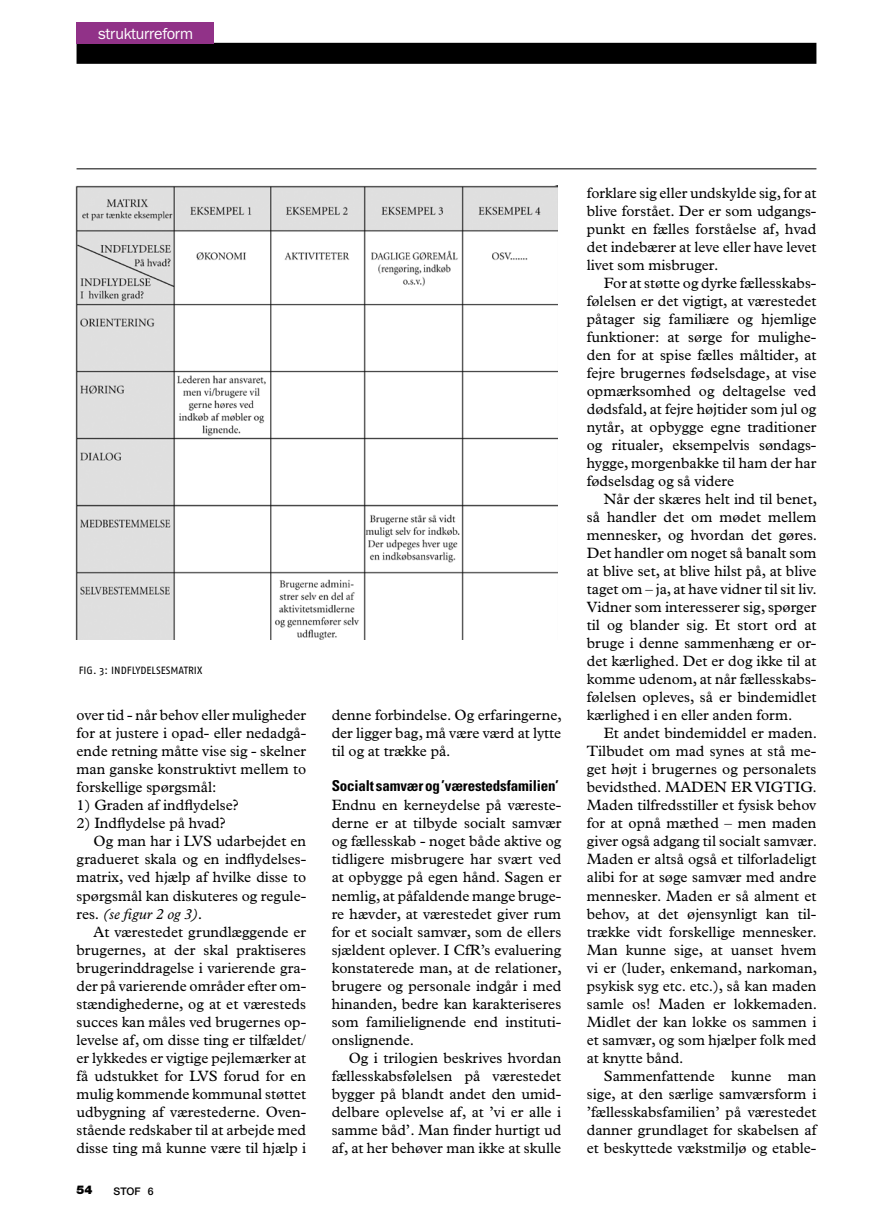
<style>
.page{position:relative;width:893px;height:1221px;background:#fff}
.page>*{position:absolute;margin:0;border:0;box-sizing:border-box;transform-origin:0 0}
.t1{font:15.9px "Franklin Gothic";letter-spacing:-.025em;color:#fff}
.t2{font:15px/18px "Plantin";color:#000;text-align:justify}
.t3{font:700 condensed 15px "Univers";letter-spacing:-.01em;color:#000}
.t4{font:italic 15px "Plantin";color:#000}
.t5{font:900 12px "Helvetica Neue";color:#000}
.t6{font:10.5px "Fago No";color:#000}
.t7{font:500 10.5px "Helvetica Neue";color:#000}
.s1{font-style:normal}
</style>
<div class="page">
<div style="left:77px;top:43px;width:739px;height:21px;background:#000"></div>
<hr style="left:77px;top:168px;width:739px;height:1px;background:#000">
<div style="left:77px;top:23px;width:137px;height:21px;background:#913288"></div>
<img style="left:75px;top:185px;width:482px;height:454px">
<p class="t1" style="left:98px;top:25px;width:97px">strukturreform</p>
<p class="t6" style="left:79px;top:664px;width:125px">FIG. 3: INDFLYDELSESMATRIX</p>
<p class="t2" style="left:77px;top:706px;width:231px">over tid - når behov eller muligheder for at justere i opad- eller nedadgå&shy;ende retning måtte vise sig - skelner man ganske konstruktivt mellem to forskellige spørgsmål:</p>
<p class="t2" style="left:77px;top:796px;width:164px">1) Graden af indflydelse?</p>
<p class="t2" style="left:77px;top:814px;width:151px">2) Indflydelse på hvad?</p>
<p class="t2" style="left:94px;top:832px;width:214px">Og man har i LVS udarbejdet en</p>
<p class="t2" style="left:77px;top:850px;width:231px">gradueret skala og en indflydelses-</p>
<p class="t2" style="left:77px;top:868px;width:231px">matrix, ved hjælp af hvilke disse to</p>
<p class="t2" style="left:77px;top:886px;width:231px">spørgsmål kan diskuteres og regule-</p>
<p class="t4" style="left:77px;top:904px;width:128px"><span class="s1">res.</span> (se figur 2 og 3).</p>
<p class="t2" style="left:94px;top:922px;width:214px">At værestedet grundlæggende er</p>
<p class="t2" style="left:77px;top:940px;width:231px">brugernes, at der skal praktiseres</p>
<p class="t2" style="left:77px;top:958px;width:231px">brugerinddragelse i varierende gra-</p>
<p class="t2" style="left:77px;top:976px;width:231px">der på varierende områder efter om-</p>
<p class="t2" style="left:77px;top:994px;width:231px">stændighederne, og at et væresteds</p>
<p class="t2" style="left:77px;top:1012px;width:231px">succes kan måles ved brugernes op-</p>
<p class="t2" style="left:77px;top:1030px;width:231px">levelse af, om disse ting er tilfældet/</p>
<p class="t2" style="left:77px;top:1048px;width:231px">er lykkedes er vigtige pejlemærker at</p>
<p class="t2" style="left:77px;top:1066px;width:231px">få udstukket for LVS forud for en</p>
<p class="t2" style="left:77px;top:1084px;width:231px">mulig kommende kommunal støttet</p>
<p class="t2" style="left:77px;top:1102px;width:231px">udbygning af værestederne. Oven-</p>
<p class="t2" style="left:77px;top:1120px;width:231px">stående redskaber til at arbejde med</p>
<p class="t2" style="left:77px;top:1138px;width:231px">disse ting må kunne være til hjælp i</p>
<p class="t5" style="left:77px;top:1182px;width:18px">54</p>
<p class="t7" style="left:114px;top:1184px;width:41px">Stof 6</p>
<p class="t2" style="left:332px;top:706px;width:232px">denne forbindelse. Og erfaringerne, der ligger bag, må være værd at lytte til og at trække på.</p>
<p class="t3" style="left:332px;top:776px;width:229px">Socialt samvær og ’værestedsfamilien’</p>
<p class="t2" style="left:332px;top:796px;width:232px">Endnu en kerneydelse på væreste&shy;derne er at tilbyde socialt samvær og fællesskab - noget både aktive og tidligere misbrugere har svært ved at opbygge på egen hånd. Sagen er nemlig, at påfaldende mange bruge&shy;re hævder, at værestedet giver rum for et socialt samvær, som de ellers sjældent oplever. I CfR’s evaluering konstaterede man, at de relationer, brugere og personale indgår i med hinanden, bedre kan karakteriseres som familielignende end instituti&shy;onslignende.</p>
<p class="t2" style="left:332px;top:1048px;width:231px;text-indent:17px">Og i trilogien beskrives hvordan fællesskabsfølelsen på værestedet bygger på blandt andet den umid&shy;delbare oplevelse af, at ’vi er alle i samme båd’. Man finder hurtigt ud af, at her behøver man ikke at skulle</p>
<p class="t2" style="left:587px;top:184px;width:231px">forklare sig eller undskylde sig, for at blive forstået. Der er som udgangs&shy;punkt en fælles forståelse af, hvad det indebærer at leve eller have levet livet som misbruger.</p>
<p class="t2" style="left:587px;top:274px;width:231px;text-indent:17px">For at støtte og dyrke fællesskabs&shy;følelsen er det vigtigt, at værestedet påtager sig familiære og hjemlige funktioner: at sørge for mulighe&shy;den for at spise fælles måltider, at fejre brugernes fødselsdage, at vise opmærksomhed og deltagelse ved dødsfald, at fejre højtider som jul og nytår, at opbygge egne traditioner og ritualer, eksempelvis søndags&shy;hygge, morgenbakke til ham der har fødselsdag og så videre</p>
<p class="t2" style="left:587px;top:490px;width:232px;text-indent:17px">Når der skæres helt ind til benet, så handler det om mødet mellem mennesker, og hvordan det gøres.<br>Det handler om noget så banalt som at blive set, at blive hilst på, at blive taget om – ja, at have vidner til sit liv.<br>Vidner som interesserer sig, spørger til og blander sig. Et stort ord at bruge i denne sammenhæng er or&shy;det kærlighed. Det er dog ikke til at komme udenom, at når fællesskabs&shy;følelsen opleves, så er bindemidlet kærlighed i en eller anden form.</p>
<p class="t2" style="left:587px;top:724px;width:232px;text-indent:17px">Et andet bindemiddel er maden.<br>Tilbudet om mad synes at stå me&shy;get højt i brugernes og personalets bevidsthed. MADEN ER VIGTIG.<br>Maden tilfredsstiller et fysisk behov for at opnå mæthed – men maden giver også adgang til socialt samvær.<br>Maden er altså også et tilforladeligt alibi for at søge samvær med andre mennesker. Maden er så alment et behov, at det øjensynligt kan til&shy;trække vidt forskellige mennesker.<br>Man kunne sige, at uanset hvem vi er (luder, enkemand, narkoman, psykisk syg etc. etc.), så kan maden samle os! Maden er lokkemaden.<br>Midlet der kan lokke os sammen i et samvær, og som hjælper folk med at knytte bånd.</p>
<p class="t2" style="left:587px;top:1066px;width:231px;text-indent:17px">Sammenfattende kunne man sige, at den særlige samværsform i ’fællesskabsfamilien’ på værestedet danner grundlaget for skabelsen af et beskyttede vækstmiljø og etable-</p>
</div>
